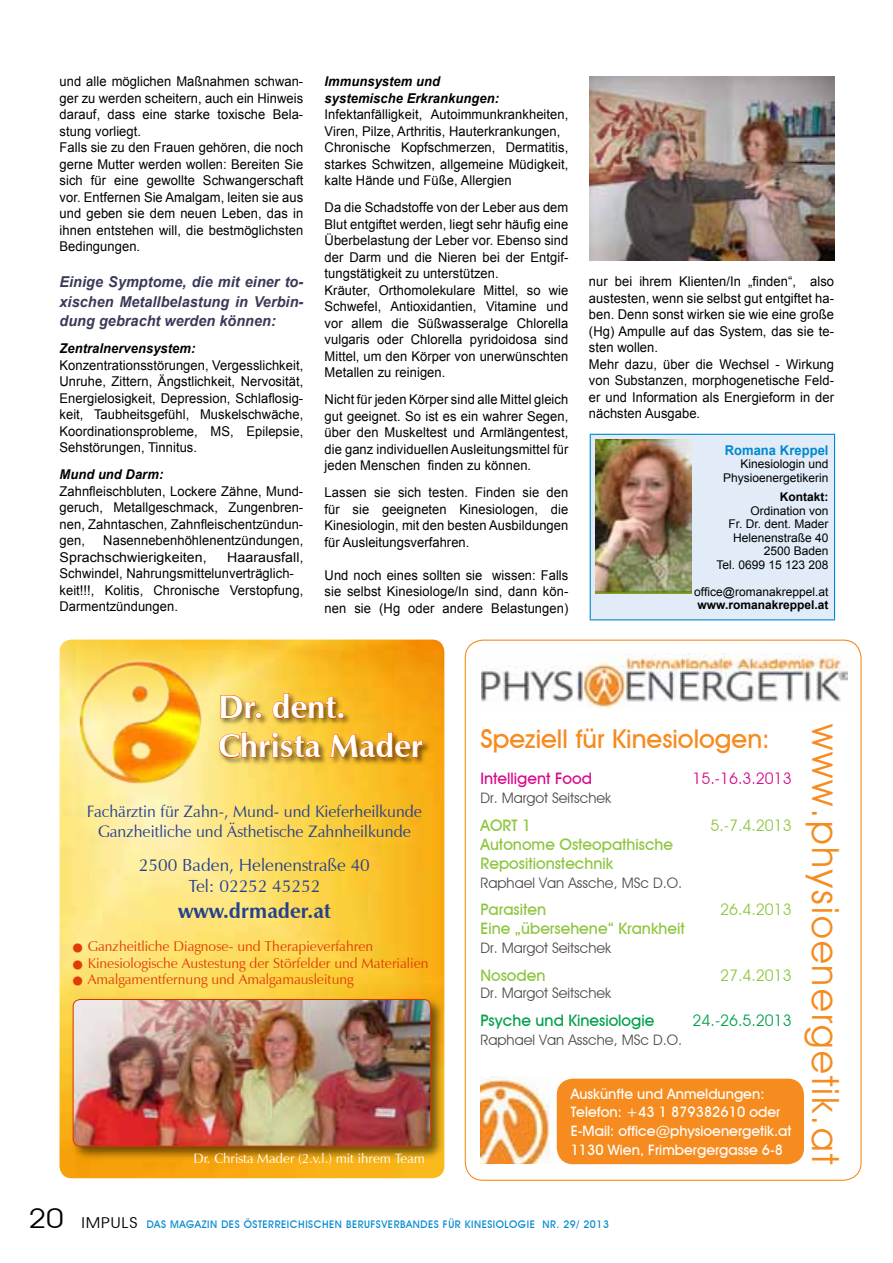
<style>
.page{position:relative;width:893px;height:1263px;background:#fff}
.page>*{position:absolute;margin:0;border:0;box-sizing:border-box;transform-origin:0 0}
.t1{font:37.5px "Avant Guard Regular SWFTE";letter-spacing:.06em;color:#f68b1f}
.t2{font:700 32.55px/39px "Zapf Humanist 601 BT";color:#fff}
.t3{font:500 25.95px "Avant Garde IT Cby BT";color:#f68b1f}
.t4{font:700 21px "Zapf Humanist 601 BT";color:#25408f}
.t5{font:17.55px/21px "Zapf Humanist 601 BT";color:#25408f;text-align:center}
.t6{font:16.5px/19.8px "Zapf Humanist 601 BT";color:#25408f;text-align:center}
.t7{font:500 15.9px/19px "Avant Garde IT Cby BT";color:#8dc63f}
.t8{font:15.9px "Avant Garde IT Cby BT";color:#8dc63f}
.t9{font:500 15.9px "Avant Garde IT Cby BT";color:#00a14b}
.t10{font:500 15.9px "Avant Garde IT Cby BT";color:#d70b8c}
.t11{font:15.9px "Avant Garde IT Cby BT";color:#d70b8c}
.t12{font:15.9px "Avant Garde IT Cby BT";color:#00a14b}
.t13{font:italic 700 15px/19.5px "Arial";letter-spacing:.005em;color:#393a58;text-align:justify;scale:.96 1}
.t14{font:500 14.4px/18.8px "Avant Garde IT Cby BT";color:#fff}
.t15{font:14.4px "Avant Garde IT Cby BT";color:#524b48}
.t16{font:14.1px "Zapf Humanist 601 BT";color:#e03c05}
.t17{font:13.5px/16.5px "Arial";letter-spacing:.005em;color:#000;scale:.96 1}
.t18{font:13.5px/16.5px "Arial";letter-spacing:.005em;color:#000;scale:1.05 1}
.t19{font:italic 700 13.5px/16.5px "Arial";letter-spacing:.005em;color:#000;scale:.96 1}
.t20{font:13.5px "Zapf Humanist 601 BT";color:#fff}
.t21{font:700 13.5px "Arial";letter-spacing:.005em;color:#0089cf;scale:.96 1}
.t22{font:12px/13.5px "Arial";color:#000;text-align:right}
.t23{font:700 12px "Arial";color:#000}
.t24{font:500 10.5px "Avant Garde IT Cby BT";letter-spacing:.05em;color:#0089cf}
.s1{font-weight:400;font-size:27px;color:#000}
.s2{font-weight:400;font-size:15px;color:#000}
</style>
<div class="page">
<img style="left:60px;top:639px;width:384px;height:539px">
<img style="left:77px;top:659px;width:134px;height:128px">
<div style="left:217px;top:691px;width:214px;height:74px;background:#000;opacity:.55"></div>
<svg style="left:220px;top:695px;width:42px;height:24px"></svg>
<svg style="left:272px;top:693px;width:72px;height:26px;background:#d59523"></svg>
<img style="left:219px;top:732px;width:102px;height:26px">
<svg style="left:330px;top:732px;width:93px;height:60px;background:#e5a31d"></svg>
<div style="left:70px;top:996px;width:374px;height:164px;background:#000;opacity:.55"></div>
<img style="left:73px;top:999px;width:358px;height:147px">
<div style="left:73px;top:999px;width:358px;height:147px;border:1px solid #db3700;border-radius:7px"></div>
<div style="left:590px;top:434px;width:244px;height:186px;background:#e1ecf8"></div>
<hr style="left:590px;top:434px;width:245px;height:1px;background:#0089cf">
<hr style="left:590px;top:435px;width:1px;height:184px;background:#0089cf">
<hr style="left:834px;top:435px;width:1px;height:184px;background:#0089cf">
<hr style="left:590px;top:619px;width:245px;height:1px;background:#0089cf">
<img style="left:595px;top:439px;width:97px;height:155px">
<img style="left:590px;top:77px;width:245px;height:183px">
<img style="left:481px;top:1076px;width:92px;height:87px">
<div style="left:557px;top:1079px;width:247px;height:85px;background:#f68b1f;border-radius:16px"></div>
<img style="left:481px;top:654px;width:366px;height:54px">
<p class="t17" style="left:60px;top:74px;width:255px">und alle möglichen Maßnahmen schwan&shy;ger zu werden scheitern, auch ein Hinweis darauf, dass eine starke toxische Bela&shy;stung vorliegt.<br>Falls sie zu den Frauen gehören, die noch gerne Mutter werden wollen: Bereiten Sie sich für eine gewollte Schwangerschaft vor. Entfernen Sie Amalgam, leiten sie aus und geben sie dem neuen Leben, das in ihnen entstehen will, die bestmöglichsten Bedingungen.</p>
<p class="t13" style="left:60px;top:273px;width:256px">Einige Symptome, die mit einer to&shy;xischen Metallbelastung in Verbin&shy;dung gebracht werden können:</p>
<p class="t19" style="left:60px;top:341px;width:143px">Zentralnervensystem:</p>
<p class="t17" style="left:60px;top:357px;width:255px;text-align:justify">Konzentrationsstörungen, Vergesslichkeit, Unruhe, Zittern, Ängstlichkeit, Nervosität, Energielosigkeit, Depression, Schlaflosig&shy;keit, Taubheitsgefühl, Muskelschwäche, Koordinationsprobleme, MS, Epilepsie, Sehstörungen, Tinnitus.</p>
<p class="t19" style="left:60px;top:467px;width:110px">Mund und Darm:</p>
<p class="t17" style="left:60px;top:483px;width:255px;text-align:justify">Zahnfleischbluten, Lockere Zähne, Mund&shy;geruch, Metallgeschmack, Zungenbren&shy;nen, Zahntaschen, Zahnfleischentzündun&shy;gen,</p>
<p class="t17" style="left:60px;top:532px;width:255px;text-indent:44px">Nasennebenhöhlenentzündungen,<br>Sprachschwierigkeiten,</p>
<p class="t18" style="left:60px;top:549px;width:234px;text-indent:168px">Haarausfall,<br>Schwindel, Nahrungsmittelunverträglich&shy;keit!!!, Kolitis, Chronische Verstopfung,<br>Darmentzündungen.</p>
<p class="t19" style="left:325px;top:74px;width:183px">Immunsystem und systemische Erkrankungen:</p>
<p class="t17" style="left:325px;top:107px;width:255px">Infektanfälligkeit, Autoimmunkrankheiten, Viren, Pilze, Arthritis, Hauterkrankungen, Chronische Kopfschmerzen, Dermatitis, starkes Schwitzen, allgemeine Müdigkeit, kalte Hände und Füße, Allergien</p>
<p class="t17" style="left:325px;top:199px;width:255px">Da die Schadstoffe von der Leber aus dem Blut entgiftet werden, liegt sehr häufig eine Überbelastung der Leber vor. Ebenso sind der Darm und die Nieren bei der Entgif&shy;tungstätigkeit zu unterstützen.<br>Kräuter, Orthomolekulare Mittel, so wie Schwefel, Antioxidantien, Vitamine und vor allem die Süßwasseralge Chlorella vulgaris oder Chlorella pyridoidosa sind Mittel, um den Körper von unerwünschten Metallen zu reinigen.</p>
<p class="t17" style="left:325px;top:391px;width:255px;text-align:justify">Nicht für jeden Körper sind alle Mittel gleich gut geeignet. So ist es ein wahrer Segen, über den Muskeltest und Armlängentest, die ganz individuellen Ausleitungsmittel für jeden Menschen finden zu können.</p>
<p class="t17" style="left:325px;top:484px;width:255px;text-align:justify">Lassen sie sich testen. Finden sie den für sie geeigneten Kinesiologen, die Kinesiologin, mit den besten Ausbildungen für Ausleitungsverfahren.</p>
<p class="t17" style="left:325px;top:567px;width:255px;text-align:justify">Und noch eines sollten sie wissen: Falls sie selbst Kinesiologe/In sind, dann kön&shy;nen sie (Hg oder andere Belastungen)</p>
<p class="t17" style="left:589px;top:273px;width:257px">nur bei ihrem Klienten/In „finden“, also austesten, wenn sie selbst gut entgiftet ha&shy;ben. Denn sonst wirken sie wie eine große (Hg) Ampulle auf das System, das sie te&shy;sten wollen.<br>Mehr dazu, über die Wechsel - Wirkung von Substanzen, morphogenetische Feld&shy;er und Information als Energieform in der nächsten Ausgabe.</p>
<p class="t21" style="left:725px;top:441px;width:110px">Romana Kreppel</p>
<p class="t22" style="left:723px;top:457px;width:107px">Kinesiologin und<br>Physioenergetikerin</p>
<p class="t23" style="left:780px;top:489px;width:50px">Kontakt:</p>
<p class="t22" style="left:716px;top:504px;width:114px">Ordination von<br>Fr. Dr. dent. Mader<br>Helenenstraße 40<br>2500 Baden<br>Tel. 0699 15 123 208</p>
<p class="t22" style="left:694px;top:585px;width:136px">office@romanakreppel.at</p>
<p class="t23" style="left:698px;top:597px;width:132px">www.romanakreppel.at</p>
<h2 class="t2" style="left:218px;top:687px;width:207px">Dr. dent.<br>Christa Mader</h2>
<p class="t6" style="left:87px;top:801px;width:337px">Fachärztin für Zahn-, Mund- und Kieferheilkunde<br>Ganzheitliche und Ästhetische Zahnheilkunde</p>
<p class="t5" style="left:139px;top:855px;width:232px">2500 Baden, Helenenstraße 40<br>Tel: 02252 45252</p>
<h3 class="t4" style="left:178px;top:897px;width:154px">www.drmader.at</h3>
<p class="t16" style="left:73px;top:937px;width:302px">● Ganzheitliche Diagnose- und Therapieverfahren</p>
<p class="t16" style="left:73px;top:954px;width:357px">● Kinesiologische Austestung der Störfelder und Materialien</p>
<p class="t16" style="left:73px;top:971px;width:282px">● Amalgamentfernung und Amalgamausleitung</p>
<p class="t20" style="left:193px;top:1150px;width:233px">Dr. Christa Mader (2.v.l.) mit ihrem Team</p>
<h3 class="t3" style="left:480px;top:723px;width:291px">Speziell für Kinesiologen:</h3>
<p class="t10" style="left:480px;top:769px;width:113px">Intelligent Food</p>
<p class="t11" style="left:693px;top:769px;width:101px">15.-16.3.2013</p>
<p class="t15" style="left:480px;top:789px;width:132px">Dr. Margot Seitschek</p>
<p class="t7" style="left:480px;top:815px;width:52px">AORT 1</p>
<p class="t8" style="left:710px;top:815px;width:83px">5.-7.4.2013</p>
<p class="t7" style="left:480px;top:834px;width:194px">Autonome Osteopathische<br>Repositionstechnik</p>
<p class="t15" style="left:480px;top:874px;width:203px">Raphael Van Assche, MSc D.O.</p>
<p class="t7" style="left:480px;top:900px;width:67px">Parasiten</p>
<p class="t8" style="left:720px;top:900px;width:73px">26.4.2013</p>
<p class="t7" style="left:480px;top:919px;width:206px">Eine „übersehene“ Krankheit</p>
<p class="t15" style="left:480px;top:939px;width:132px">Dr. Margot Seitschek</p>
<p class="t7" style="left:480px;top:966px;width:67px">Nosoden</p>
<p class="t8" style="left:720px;top:966px;width:73px">27.4.2013</p>
<p class="t15" style="left:480px;top:984px;width:132px">Dr. Margot Seitschek</p>
<p class="t9" style="left:480px;top:1011px;width:175px">Psyche und Kinesiologie</p>
<p class="t12" style="left:693px;top:1011px;width:101px">24.-26.5.2013</p>
<p class="t15" style="left:480px;top:1031px;width:203px">Raphael Van Assche, MSc D.O.</p>
<p class="t14" style="left:571px;top:1084px;width:222px">Auskünfte und Anmeldungen:<br>Telefon: +43 1 879382610 oder<br>E-Mail: office@physioenergetik.at<br>1130 Wien, Frimbergergasse 6-8</p>
<h1 class="t1" style="left:848px;top:724px;width:442px;rotate:90deg">www.physioenergetik.at</h1>
<p class="t24" style="left:28px;top:1218px;width:582px"><span class="s1">20</span> <span class="s2">IMPULS</span> Das Magazin des Österreichischen Berufsverbandes für Kinesiologie Nr. 29/ 2013</p>
</div>
